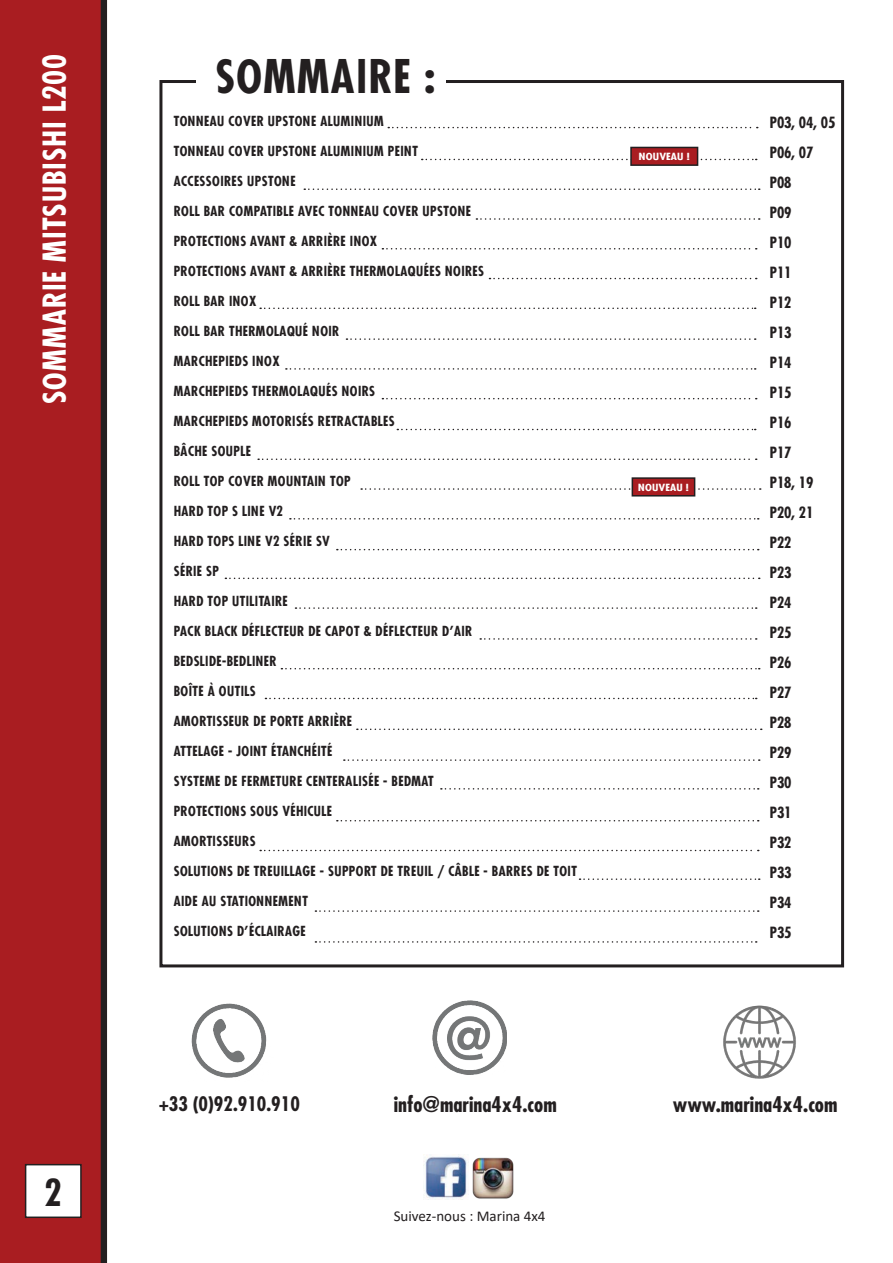
<style>
.page{position:relative;width:893px;height:1263px;background:#fff}
.page>*{position:absolute;margin:0;border:0;box-sizing:border-box;transform-origin:0 0}
.t1{font:700 condensed 45px "Futura";letter-spacing:.025em;color:#231f20}
.t2{font:700 condensed 36px "Futura";color:#231f20}
.t3{font:700 condensed 30.6px "Futura";letter-spacing:.025em;color:#fff}
.t4{font:700 condensed 21px "Futura";color:#231f20}
.t5{font:700 condensed 19.5px "Futura";color:#231f20}
.t6{font:700 condensed 15px "Futura";color:#231f20}
.t7{font:15px "Calibri";color:#231f20}
.t8{font:700 condensed 13.5px "Futura";letter-spacing:.025em;color:#231f20}
.t9{font:700 condensed 9.6px "Futura";color:#fff;scale:1.25 1}
</style>
<div class="page">
<div style="left:0;top:0;width:101px;height:1263px;background:#a91d21"></div>
<div style="left:101px;top:0;width:6px;height:1263px;background:#231f20"></div>
<img style="left:423px;top:1154px;width:44px;height:45px">
<img style="left:472px;top:1157px;width:42px;height:42px">
<svg style="left:388px;top:127px;width:370px;height:1px"></svg>
<svg style="left:422px;top:159px;width:335px;height:1px"></svg>
<svg style="left:304px;top:188px;width:456px;height:2px"></svg>
<svg style="left:476px;top:218px;width:284px;height:2px"></svg>
<svg style="left:382px;top:248px;width:375px;height:1px"></svg>
<svg style="left:489px;top:278px;width:268px;height:1px"></svg>
<svg style="left:260px;top:308px;width:496px;height:1px"></svg>
<svg style="left:346px;top:338px;width:410px;height:2px"></svg>
<svg style="left:286px;top:368px;width:470px;height:2px"></svg>
<svg style="left:382px;top:398px;width:375px;height:1px"></svg>
<svg style="left:397px;top:429px;width:359px;height:1px"></svg>
<svg style="left:258px;top:458px;width:499px;height:2px"></svg>
<svg style="left:361px;top:488px;width:400px;height:2px"></svg>
<svg style="left:290px;top:518px;width:469px;height:1px"></svg>
<svg style="left:337px;top:549px;width:422px;height:1px"></svg>
<svg style="left:225px;top:578px;width:535px;height:1px"></svg>
<svg style="left:295px;top:607px;width:462px;height:2px"></svg>
<svg style="left:480px;top:638px;width:277px;height:2px"></svg>
<svg style="left:281px;top:668px;width:479px;height:1px"></svg>
<svg style="left:265px;top:698px;width:492px;height:1px"></svg>
<svg style="left:357px;top:728px;width:405px;height:2px"></svg>
<svg style="left:344px;top:759px;width:416px;height:2px"></svg>
<svg style="left:441px;top:788px;width:318px;height:1px"></svg>
<svg style="left:337px;top:820px;width:422px;height:1px"></svg>
<svg style="left:260px;top:850px;width:499px;height:1px"></svg>
<svg style="left:579px;top:878px;width:181px;height:2px"></svg>
<svg style="left:315px;top:910px;width:444px;height:2px"></svg>
<svg style="left:315px;top:941px;width:442px;height:2px"></svg>
<div style="left:631px;top:147px;width:67px;height:18px;background:#a91d21"></div>
<div style="left:630px;top:147px;width:68px;height:19px;border:2px solid #231f20"></div>
<div style="left:632px;top:478px;width:63px;height:18px;background:#a91d21"></div>
<div style="left:632px;top:477px;width:63px;height:19px;border:2px solid #231f20"></div>
<div style="left:26px;top:1165px;width:55px;height:52px;background:#fff"></div>
<div style="left:25px;top:1164px;width:57px;height:54px;border:2px solid #231f20"></div>
<img style="left:191px;top:1003px;width:76px;height:75px">
<img style="left:723px;top:1005px;width:73px;height:74px">
<img style="left:433px;top:1000px;width:73px;height:75px">
<p class="t3" style="left:35px;top:404px;width:351px;rotate:-90deg">SOMMARIE MITSUBISHI L200</p>
<p class="t1" style="left:216px;top:47px;width:221px">SOMMAIRE :</p>
<p class="t8" style="left:174px;top:112px;width:212px">TONNEAU COVER UPSTONE ALUMINIUM</p>
<p class="t8" style="left:174px;top:142px;width:246px">TONNEAU COVER UPSTONE ALUMINIUM PEINT</p>
<p class="t8" style="left:174px;top:172px;width:123px">ACCESSOIRES UPSTONE</p>
<p class="t8" style="left:174px;top:202px;width:299px">ROLL BAR COMPATIBLE AVEC TONNEAU COVER UPSTONE</p>
<p class="t8" style="left:174px;top:232px;width:205px">PROTECTIONS AVANT &amp; ARRIÈRE INOX</p>
<p class="t8" style="left:174px;top:262px;width:312px">PROTECTIONS AVANT &amp; ARRIÈRE THERMOLAQUÉES NOIRES</p>
<p class="t8" style="left:174px;top:292px;width:84px">ROLL BAR INOX</p>
<p class="t8" style="left:174px;top:322px;width:167px">ROLL BAR THERMOLAQUÉ NOIR</p>
<p class="t8" style="left:174px;top:352px;width:107px">MARCHEPIEDS INOX</p>
<p class="t8" style="left:174px;top:382px;width:203px">MARCHEPIEDS THERMOLAQUÉS NOIRS</p>
<p class="t8" style="left:174px;top:412px;width:223px">MARCHEPIEDS MOTORISÉS RETRACTABLES</p>
<p class="t8" style="left:174px;top:442px;width:79px">BÂCHE SOUPLE</p>
<p class="t8" style="left:174px;top:472px;width:179px">ROLL TOP COVER MOUNTAIN TOP</p>
<p class="t8" style="left:174px;top:502px;width:111px">HARD TOP S LINE V2</p>
<p class="t8" style="left:174px;top:532px;width:158px">HARD TOPS LINE V2 SÉRIE SV</p>
<p class="t8" style="left:174px;top:562px;width:47px">SÉRIE SP</p>
<p class="t8" style="left:174px;top:592px;width:116px">HARD TOP UTILITAIRE</p>
<p class="t8" style="left:174px;top:622px;width:300px">PACK BLACK DÉFLECTEUR DE CAPOT &amp; DÉFLECTEUR D’AIR</p>
<p class="t8" style="left:174px;top:652px;width:104px">BEDSLIDE-BEDLINER</p>
<p class="t8" style="left:174px;top:682px;width:83px">BOÎTE À OUTILS</p>
<p class="t8" style="left:174px;top:712px;width:180px">AMORTISSEUR DE PORTE ARRIÈRE</p>
<p class="t8" style="left:174px;top:742px;width:160px">ATTELAGE - JOINT ÉTANCHÉITÉ</p>
<p class="t8" style="left:174px;top:772px;width:262px">SYSTEME DE FERMETURE CENTERALISÉE - BEDMAT</p>
<p class="t8" style="left:174px;top:802px;width:160px">PROTECTIONS SOUS VÉHICULE</p>
<p class="t8" style="left:174px;top:832px;width:83px">AMORTISSEURS</p>
<p class="t8" style="left:174px;top:862px;width:405px">SOLUTIONS DE TREUILLAGE - SUPPORT DE TREUIL / CÂBLE - BARRES DE TOIT</p>
<p class="t8" style="left:174px;top:892px;width:136px">AIDE AU STATIONNEMENT</p>
<p class="t8" style="left:174px;top:922px;width:134px">SOLUTIONS D’ÉCLAIRAGE</p>
<p class="t9" style="left:639px;top:150px;width:42px">NOUVEAU !</p>
<p class="t9" style="left:638px;top:481px;width:42px">NOUVEAU !</p>
<p class="t6" style="left:770px;top:113px;width:67px">P03, 04, 05</p>
<p class="t6" style="left:770px;top:143px;width:45px">P06, 07</p>
<p class="t6" style="left:770px;top:173px;width:23px">P08</p>
<p class="t6" style="left:770px;top:203px;width:23px">P09</p>
<p class="t6" style="left:770px;top:233px;width:23px">P10</p>
<p class="t6" style="left:770px;top:263px;width:23px">P11</p>
<p class="t6" style="left:770px;top:293px;width:23px">P12</p>
<p class="t6" style="left:770px;top:323px;width:23px">P13</p>
<p class="t6" style="left:770px;top:353px;width:23px">P14</p>
<p class="t6" style="left:770px;top:383px;width:23px">P15</p>
<p class="t6" style="left:770px;top:413px;width:23px">P16</p>
<p class="t6" style="left:770px;top:443px;width:23px">P17</p>
<p class="t6" style="left:770px;top:473px;width:45px">P18, 19</p>
<p class="t6" style="left:770px;top:503px;width:45px">P20, 21</p>
<p class="t6" style="left:770px;top:533px;width:23px">P22</p>
<p class="t6" style="left:770px;top:563px;width:23px">P23</p>
<p class="t6" style="left:770px;top:593px;width:23px">P24</p>
<p class="t6" style="left:770px;top:623px;width:23px">P25</p>
<p class="t6" style="left:770px;top:653px;width:23px">P26</p>
<p class="t6" style="left:770px;top:683px;width:23px">P27</p>
<p class="t6" style="left:770px;top:713px;width:23px">P28</p>
<p class="t6" style="left:770px;top:743px;width:23px">P29</p>
<p class="t6" style="left:770px;top:773px;width:23px">P30</p>
<p class="t6" style="left:770px;top:803px;width:23px">P31</p>
<p class="t6" style="left:770px;top:833px;width:23px">P32</p>
<p class="t6" style="left:770px;top:863px;width:23px">P33</p>
<p class="t6" style="left:770px;top:893px;width:23px">P34</p>
<p class="t6" style="left:770px;top:923px;width:23px">P35</p>
<p class="t2" style="left:44px;top:1169px;width:19px">2</p>
<p class="t5" style="left:159px;top:1092px;width:142px">+33 (0)92.910.910</p>
<p class="t4" style="left:394px;top:1090px;width:164px">info@marina4x4.com</p>
<p class="t4" style="left:673px;top:1090px;width:166px">www.marina4x4.com</p>
<p class="t7" style="left:394px;top:1206px;width:153px">Suivez-nous : Marina 4x4</p>
</div>
